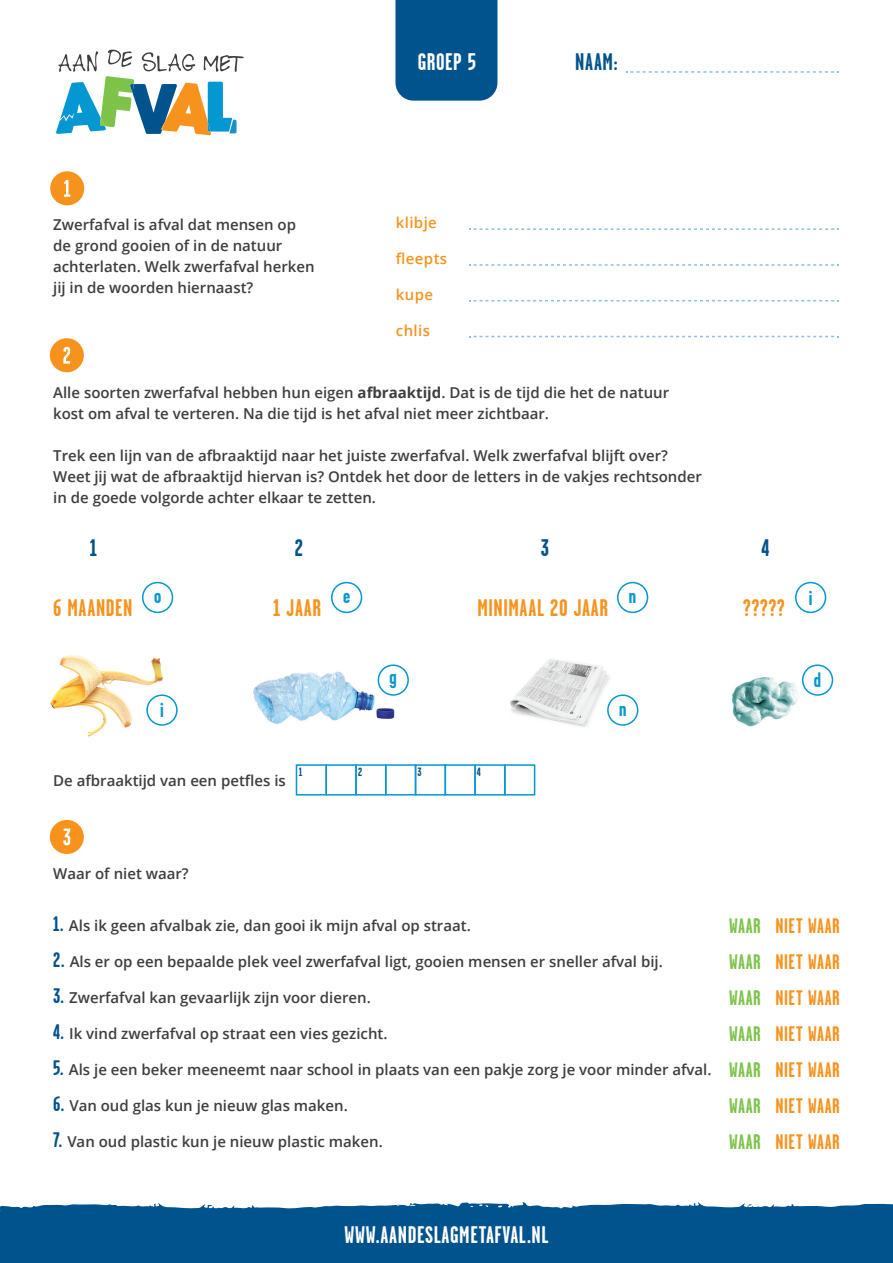
<style>
.page{position:relative;width:893px;height:1263px;background:#fff}
.page>*{position:absolute;margin:0;border:0;box-sizing:border-box;transform-origin:0 0}
.t1{font:700 24px "Garage Gothic";letter-spacing:.025em;color:#f7931d}
.t2{font:700 24px "Garage Gothic";letter-spacing:.025em;color:#fff}
.t3{font:700 24px "Garage Gothic";color:#00538d}
.t4{font:700 21px/36px "Garage Gothic";letter-spacing:.025em;color:#f7931d;text-align:justify}
.t5{font:700 21px "Garage Gothic";color:#0497d1}
.t6{font:600 15px/21px "Open Sans";color:#3e3e3f}
.t7{font:600 15px "Open Sans";letter-spacing:.025em;color:#f7931d}
.t8{font:700 12px "Garage Gothic";color:#00538d}
.s1{font-weight:700}
.s2{font-family:"Garage Gothic";font-weight:700;font-size:21px;color:#00538d}
.s3{color:#7dc34a}
</style>
<div class="page">
<img style="left:50px;top:655px;width:120px;height:82px">
<img style="left:732px;top:677px;width:66px;height:50px">
<img style="left:510px;top:659px;width:108px;height:68px">
<img style="left:253px;top:670px;width:145px;height:54px">
<div style="left:50px;top:820px;width:34px;height:34px;background:#f7931d;border-radius:50%"></div>
<svg style="left:56px;top:50px;width:188px;height:86px"></svg>
<div style="left:50px;top:171px;width:34px;height:34px;background:#f7931d;border-radius:50%"></div>
<svg style="left:64px;top:180px;width:6px;height:17px"></svg>
<div style="left:50px;top:338px;width:34px;height:34px;background:#f7931d;border-radius:50%"></div>
<svg style="left:63px;top:347px;width:7px;height:17px"></svg>
<svg style="left:63px;top:828px;width:7px;height:17px"></svg>
<svg style="left:0;top:1202px;width:893px;height:61px;background:#0f5d94"></svg>
<div style="left:395px;top:0;width:102px;height:101px;background:#00538d"></div>
<svg style="left:626px;top:71px;width:213px;height:2px"></svg>
<svg style="left:469px;top:228px;width:370px;height:2px"></svg>
<svg style="left:469px;top:264px;width:370px;height:2px"></svg>
<svg style="left:469px;top:300px;width:370px;height:1px"></svg>
<svg style="left:469px;top:336px;width:370px;height:1px"></svg>
<div style="left:296px;top:764px;width:31px;height:31px;border:2px solid #0497d1"></div>
<div style="left:325px;top:764px;width:32px;height:31px;border:2px solid #0497d1"></div>
<div style="left:355px;top:764px;width:31px;height:31px;border:2px solid #0497d1"></div>
<div style="left:385px;top:764px;width:31px;height:31px;border:2px solid #0497d1"></div>
<div style="left:415px;top:764px;width:31px;height:31px;border:2px solid #0497d1"></div>
<div style="left:445px;top:764px;width:31px;height:31px;border:2px solid #0497d1"></div>
<div style="left:474px;top:764px;width:32px;height:31px;border:2px solid #0497d1"></div>
<div style="left:504px;top:764px;width:31px;height:31px;border:2px solid #0497d1"></div>
<div style="left:378px;top:664px;width:31px;height:32px;border:2px solid #0497d1;border-radius:50%"></div>
<div style="left:607px;top:694px;width:31px;height:32px;border:2px solid #0497d1;border-radius:50%"></div>
<div style="left:802px;top:664px;width:31px;height:32px;border:2px solid #0497d1;border-radius:50%"></div>
<div style="left:146px;top:694px;width:32px;height:32px;border:2px solid #0497d1;border-radius:50%"></div>
<div style="left:331px;top:582px;width:31px;height:31px;border:2px solid #0497d1;border-radius:50%"></div>
<div style="left:142px;top:582px;width:31px;height:31px;border:2px solid #0497d1;border-radius:50%"></div>
<div style="left:617px;top:582px;width:31px;height:31px;border:2px solid #0497d1;border-radius:50%"></div>
<div style="left:795px;top:582px;width:31px;height:31px;border:2px solid #0497d1;border-radius:50%"></div>
<p class="t6" style="left:53px;top:214px;width:263px">Zwerfafval is afval dat mensen op de grond gooien of in de natuur achterlaten. Welk zwerfafval herken jij in de woorden hiernaast?</p>
<h1 class="t2" style="left:418px;top:49px;width:60px">GROEP 5</h1>
<h1 class="t3" style="left:575px;top:49px;width:44px">NAAM:</h1>
<p class="t7" style="left:396px;top:212px;width:42px">klibje</p>
<p class="t7" style="left:396px;top:248px;width:53px">fleepts</p>
<p class="t7" style="left:396px;top:284px;width:39px">kupe</p>
<p class="t7" style="left:396px;top:320px;width:36px">chlis</p>
<p class="t6" style="left:53px;top:381px;width:618px">Alle soorten zwerfafval hebben hun eigen <span class="s1">afbraaktijd</span>. Dat is de tijd die het de natuur kost om afval te verteren. Na die tijd is het afval niet meer zichtbaar.</p>
<p class="t6" style="left:53px;top:444px;width:650px">Trek een lijn van de afbraaktijd naar het juiste zwerfafval. Welk zwerfafval blijft over?<br>Weet jij wat de afbraaktijd hiervan is? Ontdek het door de letters in de vakjes rechtsonder in de goede volgorde achter elkaar te zetten.</p>
<h1 class="t3" style="left:90px;top:534px;width:9px">1</h1>
<h1 class="t3" style="left:295px;top:534px;width:10px">2</h1>
<h1 class="t3" style="left:541px;top:534px;width:10px">3</h1>
<h1 class="t3" style="left:762px;top:534px;width:9px">4</h1>
<h2 class="t5" style="left:154px;top:584px;width:9px">o</h2>
<h2 class="t5" style="left:343px;top:584px;width:9px">e</h2>
<h2 class="t5" style="left:629px;top:584px;width:9px">n</h2>
<h2 class="t5" style="left:809px;top:586px;width:5px">i</h2>
<h1 class="t1" style="left:53px;top:594px;width:81px">6 MAANDEN</h1>
<h1 class="t1" style="left:273px;top:594px;width:49px">1 JAAR</h1>
<h1 class="t1" style="left:477px;top:594px;width:132px">MINIMAAL 20 JAAR</h1>
<h1 class="t1" style="left:743px;top:594px;width:44px">?????</h1>
<h2 class="t5" style="left:160px;top:698px;width:5px">i</h2>
<h2 class="t5" style="left:390px;top:665px;width:9px">g</h2>
<p class="t6" style="left:53px;top:769px;width:234px">De afbraaktijd van een petfles is</p>
<p class="t8" style="left:299px;top:765px;width:5px">1</p>
<p class="t8" style="left:358px;top:765px;width:6px">2</p>
<p class="t8" style="left:417px;top:765px;width:6px">3</p>
<p class="t8" style="left:477px;top:765px;width:5px">4</p>
<h2 class="t5" style="left:619px;top:697px;width:9px">n</h2>
<h2 class="t5" style="left:814px;top:668px;width:9px">d</h2>
<p class="t6" style="left:53px;top:863px;width:137px">Waar of niet waar?</p>
<p class="t6" style="left:53px;top:915px;width:419px"><span class="s2">1.</span> Als ik geen afvalbak zie, dan gooi ik mijn afval op straat.</p>
<p class="t6" style="left:53px;top:951px;width:611px"><span class="s2">2.</span> Als er op een bepaalde plek veel zwerfafval ligt, gooien mensen er sneller afval bij.</p>
<p class="t6" style="left:53px;top:987px;width:319px"><span class="s2">3.</span> Zwerfafval kan gevaarlijk zijn voor dieren.</p>
<p class="t6" style="left:53px;top:1023px;width:336px"><span class="s2">4.</span> Ik vind zwerfafval op straat een vies gezicht.</p>
<p class="t6" style="left:53px;top:1059px;width:660px"><span class="s2">5.</span> Als je een beker meeneemt naar school in plaats van een pakje zorg je voor minder afval.</p>
<p class="t6" style="left:53px;top:1095px;width:296px"><span class="s2">6.</span> Van oud glas kun je nieuw glas maken.</p>
<p class="t6" style="left:53px;top:1131px;width:331px"><span class="s2">7.</span> Van oud plastic kun je nieuw plastic maken.</p>
<h2 class="t4" style="left:729px;top:908px;width:112px"><span class="s3">WAAR</span> NIET WAAR <span class="s3">WAAR</span> NIET WAAR <span class="s3">WAAR</span> NIET WAAR <span class="s3">WAAR</span> NIET WAAR <span class="s3">WAAR</span> NIET WAAR <span class="s3">WAAR</span> NIET WAAR <span class="s3">WAAR</span> NIET WAAR</h2>
<h1 class="t2" style="left:344px;top:1221px;width:206px">WWW.AANDESLAGMETAFVAL.NL</h1>
</div>
